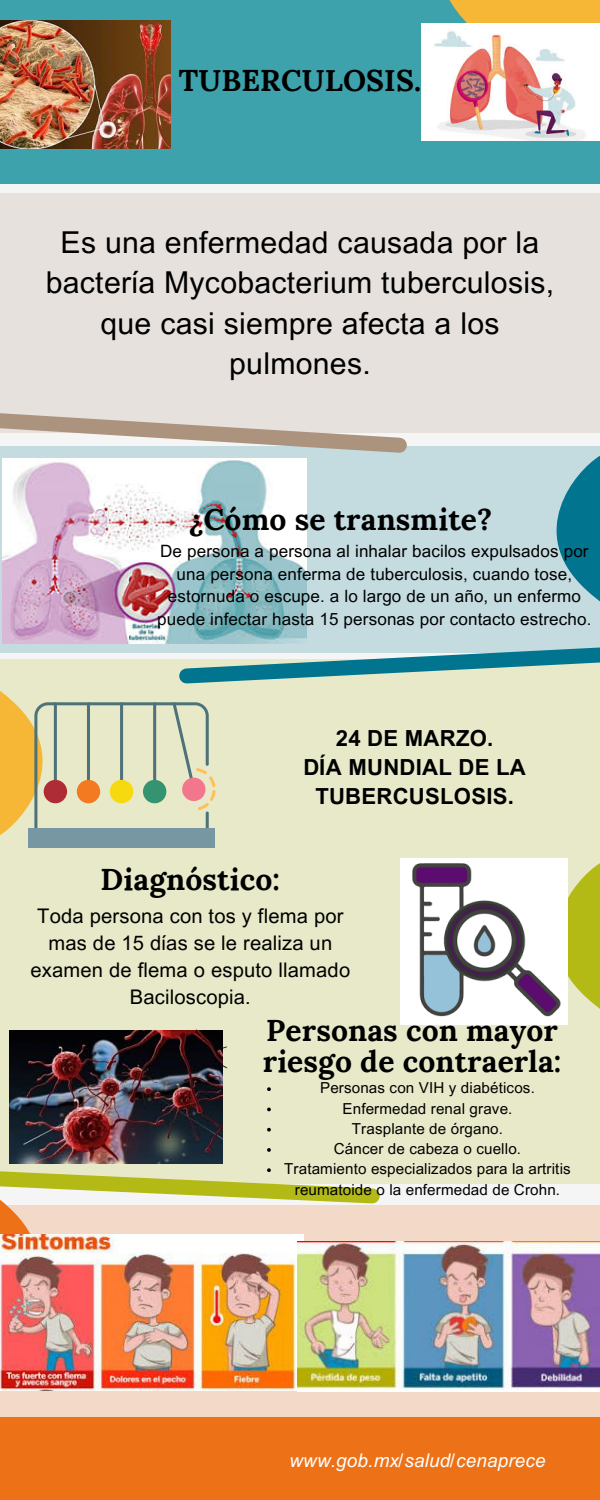
<style>
.page{position:relative;width:600px;height:1500px;background:#fff}
.page>*{position:absolute;margin:0;border:0;box-sizing:border-box;transform-origin:0 0}
.t1{font:30.2px/40.5px "Arial MT Pro";letter-spacing:.01em;color:#000;text-align:center}
.t2{font:700 30px/30.8px "Lora";letter-spacing:.005em;color:#000}
.t3{font:700 22.2px/29.2px "Arial MT Pro";letter-spacing:.01em;color:#000;text-align:center}
.t4{font:20.2px/27px "Arial MT Pro";letter-spacing:.01em;color:#000;text-align:center}
.t5{font:italic 18.9px "Arial MT Pro";letter-spacing:.01em;color:#fff}
.t6{font:17px/22.9px "Arial MT Pro";letter-spacing:.01em;color:#000;text-align:center}
.t7{font:15.2px/20.2px "Arial MT Pro";letter-spacing:.01em;color:#000;text-align:center}
</style>
<div class="page">
<div style="left:0;top:194px;width:600px;height:239px;background:#e6e1dd"></div>
<div style="left:0;top:1205px;width:600px;height:213px;background:#f3dac8"></div>
<div style="left:0;top:659px;width:600px;height:525px;background:#e7e9c8"></div>
<div style="left:0;top:0;width:600px;height:183px;background:#3da2ac"></div>
<svg style="left:421px;top:0;width:179px;height:24px"></svg>
<div style="left:0;top:1418px;width:600px;height:82px;background:#ed7217"></div>
<img style="left:0;top:21px;width:170px;height:127px">
<img style="left:421px;top:24px;width:179px;height:117px">
<img style="left:0;top:1374px;width:298px;height:17px">
<img style="left:298px;top:1242px;width:302px;height:150px">
<img style="left:9px;top:1098px;width:213px;height:50px">
<svg style="left:0;top:413px;width:600px;height:685px"></svg>
<svg style="left:267px;top:1108px;width:4px;height:3px"></svg>
<svg style="left:267px;top:1128px;width:4px;height:4px"></svg>
<img style="left:0;top:1148px;width:388px;height:226px">
<p class="t2" style="left:179px;top:65px;width:244px">TUBERCULOSIS.</p>
<p class="t1" style="left:46px;top:226px;width:510px">Es una enfermedad causada por la bactería Mycobacterium tuberculosis, que casi siempre afecta a los pulmones.</p>
<p class="t2" style="left:189px;top:504px;width:305px">¿Cómo se transmite?</p>
<h2 class="t6" style="left:157px;top:541px;width:436px">De persona a persona al inhalar bacilos expulsados por una persona enferma de tuberculosis, cuando tose, estornuda o escupe. a lo largo de un año, un enfermo puede infectar hasta 15 personas por contacto estrecho.</h2>
<h6 class="t3" style="left:303px;top:726px;width:224px">24 DE MARZO.<br>DÍA MUNDIAL DE LA<br>TUBERCUSLOSIS.</h6>
<p class="t2" style="left:101px;top:864px;width:181px">Diagnóstico:</p>
<p class="t4" style="left:30px;top:905px;width:321px">Toda persona con tos y flema por mas de 15 días se le realiza un examen de flema o esputo llamado<br>Baciloscopia.</p>
<h4 class="t2" style="left:263px;top:1015px;width:300px">Personas con mayor riesgo de contraerla:</h4>
<p class="t7" style="left:320px;top:1080px;width:216px">Personas con VIH y diabéticos.</p>
<p class="t7" style="left:343px;top:1100px;width:171px">Enfermedad renal grave.</p>
<h2 class="t7" style="left:352px;top:1120px;width:153px">Trasplante de órgano.</h2>
<h5 class="t7" style="left:334px;top:1141px;width:189px">Cáncer de cabeza o cuello.</h5>
<h2 class="t7" style="left:284px;top:1161px;width:288px">Tratamiento especializados para la artritis reumatoide o la enfermedad de Crohn.</h2>
<p class="t5" style="left:289px;top:1453px;width:258px">www.gob.mx/salud/cenaprece</p>
</div>
